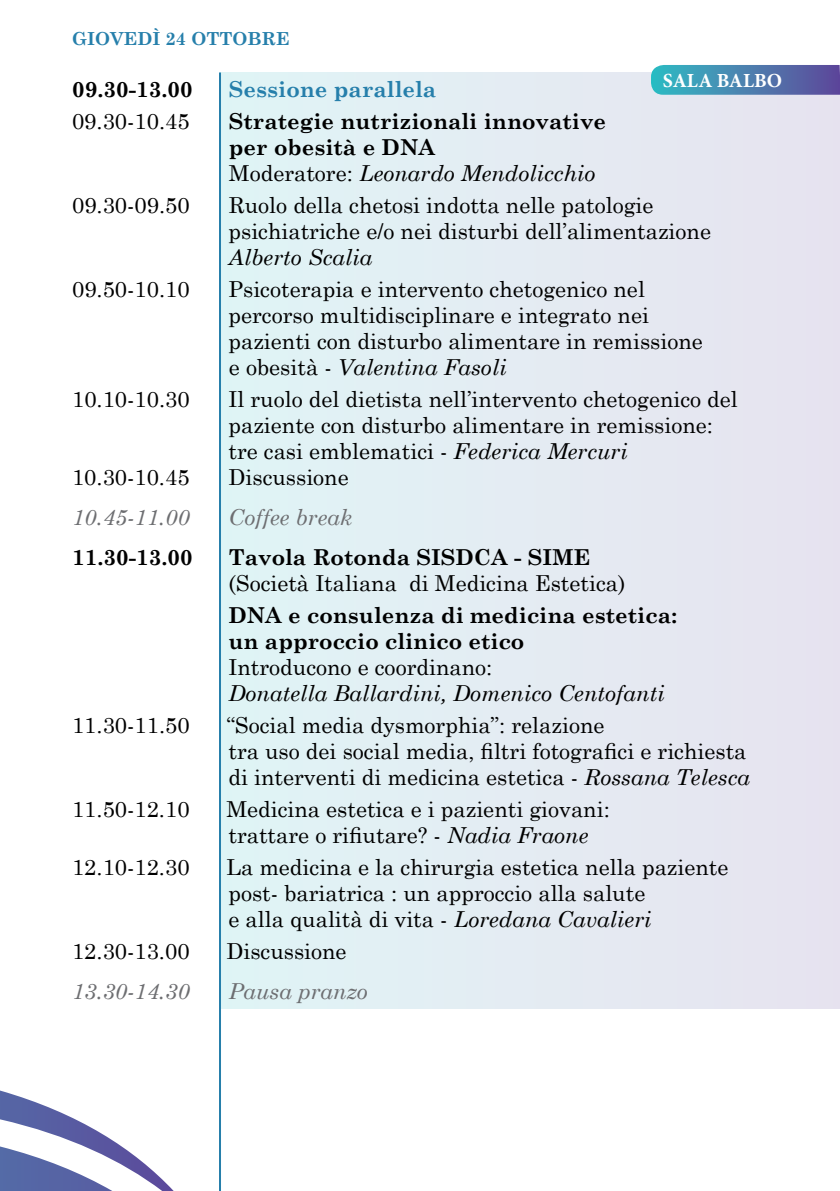
<style>
.page{position:relative;width:840px;height:1191px;background:#fff}
.page>*{position:absolute;margin:0;border:0;box-sizing:border-box;transform-origin:0 0}
.t1{font:22px/26px "Century Schoolbook";color:#000}
.t2{font:700 22px/26px "Century Schoolbook";color:#000}
.t3{font:italic 22px "Century Schoolbook";color:#000}
.t4{font:italic 22px "Century Schoolbook";color:#6d6e71}
.t5{font:700 22px "Century Schoolbook";color:#267fab}
.t6{font:700 20px "Minion Pro";color:#fff}
.t7{font:700 18px "Century Schoolbook";color:#267fab}
.s1{font-weight:400}
.s2{font-weight:400;font-style:italic}
.s3{font-style:italic}
</style>
<div class="page">
<svg style="left:0;top:1090px;width:174px;height:101px"></svg>
<div style="left:219px;top:72px;width:620px;height:936px;background:#e4ecf3"></div>
<hr style="left:219px;top:73px;width:2px;height:1118px;background:#267fab">
<svg style="left:651px;top:65px;width:188px;height:30px;background:#4c82b0"></svg>
<p class="t7" style="left:72px;top:24px;width:219px">GIOVEDÌ 24 OTTOBRE</p>
<p class="t6" style="left:662px;top:66px;width:121px">SALA BALBO</p>
<p class="t2" style="left:72px;top:75px;width:122px">09.30-13.00</p>
<p class="t5" style="left:229px;top:72px;width:209px">Sessione parallela</p>
<p class="t1" style="left:72px;top:106px;width:119px">09.30-10.45</p>
<p class="t2" style="left:229px;top:107px;width:378px">Strategie nutrizionali innovative per obesità e DNA<br><span class="s1">Moderatore:</span> <span class="s2">Leonardo Mendolicchio</span></p>
<p class="t1" style="left:72px;top:190px;width:119px">09.30-09.50</p>
<p class="t1" style="left:228px;top:190px;width:484px">Ruolo della chetosi indotta nelle patologie psichiatriche e/o nei disturbi dell’alimentazione</p>
<p class="t3" style="left:228px;top:240px;width:145px">Alberto Scalia</p>
<p class="t1" style="left:72px;top:274px;width:119px">09.50-10.10</p>
<p class="t1" style="left:228px;top:274px;width:475px">Psicoterapia e intervento chetogenico nel percorso multidisciplinare e integrato nei pazienti con disturbo alimentare in remissione e obesità - <span class="s3">Valentina Fasoli</span></p>
<p class="t1" style="left:72px;top:384px;width:119px">10.10-10.30</p>
<p class="t1" style="left:228px;top:384px;width:510px">Il ruolo del dietista nell’intervento chetogenico del paziente con disturbo alimentare in remissione: tre casi emblematici - <span class="s3">Federica Mercuri</span></p>
<p class="t1" style="left:72px;top:462px;width:119px">10.30-10.45</p>
<p class="t1" style="left:228px;top:462px;width:122px">Discussione</p>
<p class="t4" style="left:72px;top:500px;width:119px">10.45-11.00</p>
<p class="t4" style="left:228px;top:500px;width:125px">Coffee break</p>
<p class="t2" style="left:72px;top:543px;width:122px">11.30-13.00</p>
<p class="t2" style="left:229px;top:543px;width:363px">Tavola Rotonda SISDCA - SIME</p>
<p class="t1" style="left:228px;top:568px;width:398px">(Società Italiana di Medicina Estetica)</p>
<p class="t2" style="left:228px;top:601px;width:450px">DNA e consulenza di medicina estetica: un approccio clinico etico</p>
<p class="t1" style="left:228px;top:652px;width:265px">Introducono e coordinano:</p>
<p class="t3" style="left:228px;top:676px;width:437px">Donatella Ballardini, Domenico Centofanti</p>
<p class="t1" style="left:72px;top:710px;width:119px">11.30-11.50</p>
<p class="t1" style="left:226px;top:710px;width:525px">“Social media dysmorphia”: relazione<br>tra uso dei social media, filtri fotografici e richiesta di interventi di medicina estetica - <span class="s3">Rossana Telesca</span></p>
<p class="t1" style="left:72px;top:794px;width:119px">11.50-12.10</p>
<p class="t1" style="left:226px;top:794px;width:385px">Medicina estetica e i pazienti giovani: trattare o rifiutare? - <span class="s3">Nadia Fraone</span></p>
<p class="t1" style="left:72px;top:852px;width:119px">12.10-12.30</p>
<p class="t1" style="left:226px;top:852px;width:503px">La medicina e la chirurgia estetica nella paziente post- bariatrica : un approccio alla salute<br>e alla qualità di vita - <span class="s3">Loredana Cavalieri</span></p>
<p class="t1" style="left:72px;top:936px;width:119px">12.30-13.00</p>
<p class="t1" style="left:226px;top:936px;width:122px">Discussione</p>
<p class="t4" style="left:72px;top:974px;width:119px">13.30-14.30</p>
<p class="t4" style="left:229px;top:974px;width:140px">Pausa pranzo</p>
</div>
